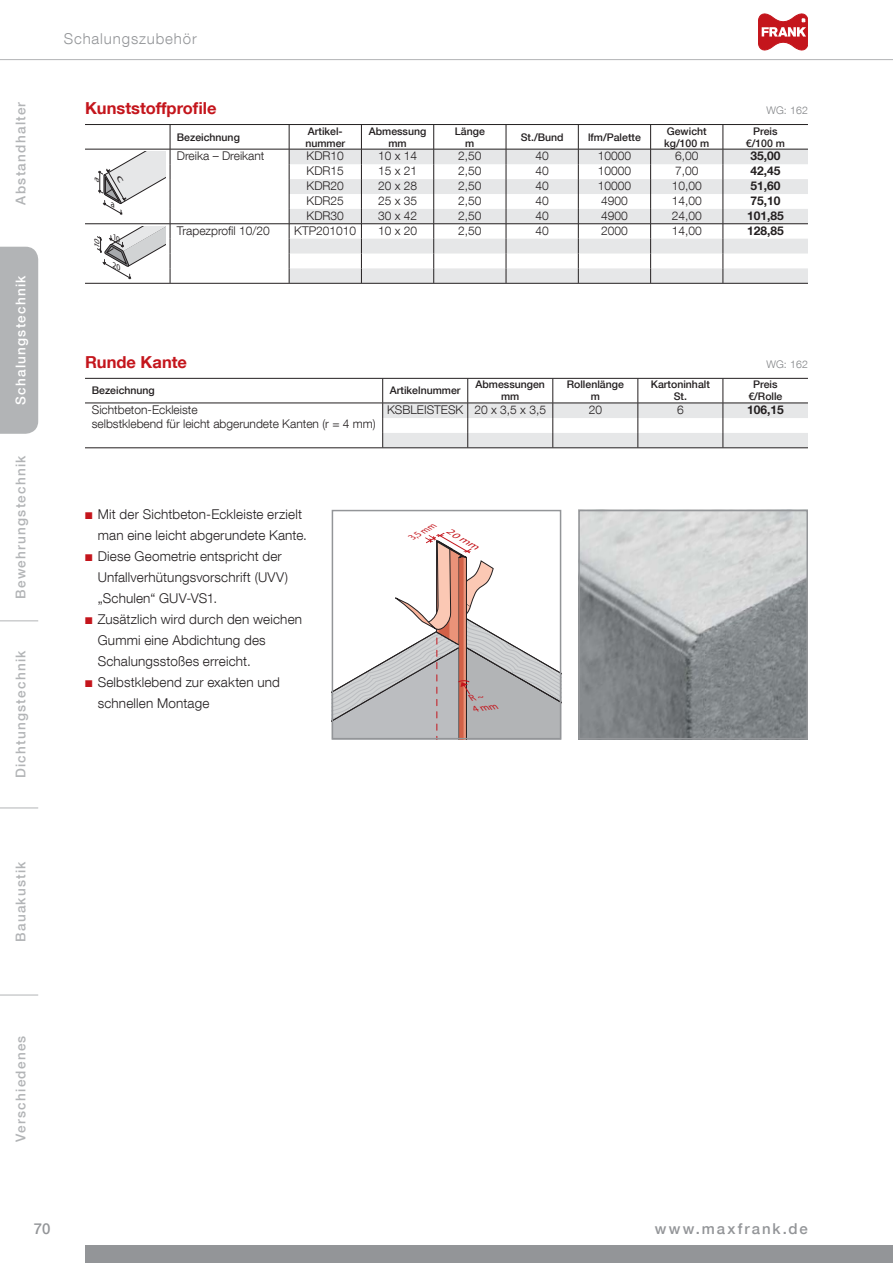
<style>
.page{position:relative;width:893px;height:1263px;background:#fff}
.page>*{position:absolute;margin:0;border:0;box-sizing:border-box;transform-origin:0 0}
.t1{font:700 16.5px "Helvetica Neue LT Com";color:#c4151c}
.t2{font:500 15px "Helvetica Neue LT Com";letter-spacing:.135em;color:#939598}
.t3{font:300 15px "Helvetica Neue LT Com";letter-spacing:.06em;color:#939598}
.t4{font:300 13.5px/21px "Helvetica Neue LT Com";letter-spacing:.01em;color:#231f20}
.t5{font:500 13.5px "Helvetica Neue LT Com";letter-spacing:.09em;color:#b2b4b6}
.t6{font:500 13.5px "Helvetica Neue LT Com";letter-spacing:.095em;color:#fff}
.t7{font:300 12px/13.5px "Helvetica Neue LT Com";color:#231f20}
.t8{font:700 12px "Helvetica Neue LT Com";color:#231f20}
.t9{font:500 10.5px/12px "Helvetica Neue LT Com";color:#231f20;text-align:center}
.t10{font:300 10.5px "Helvetica Neue LT Com";letter-spacing:.015em;color:#808285}
.t11{font:italic 9.3px/11.2px "Helvetica Neue LT";color:#c4151c;scale:1.11 1}
.t12{font:italic 9.15px "Helvetica Neue LT";color:#c4151c}
.t13{font:italic 9.15px "Helvetica Neue LT";color:#c4151c;scale:1.33 1}
.t14{font:italic 8.25px "Helvetica Neue LT";color:#231f20;scale:1.15 1}
.t15{font:italic 7.65px "Helvetica Neue LT";color:#231f20;scale:1.16 1}
.s1{color:#c4151c}
</style>
<div class="page">
<hr style="left:85px;top:378px;width:723px;height:1px;background:#231f20">
<hr style="left:85px;top:447px;width:723px;height:1px;background:#231f20">
<svg style="left:382px;top:379px;width:426px;height:69px"></svg>
<hr style="left:85px;top:403px;width:723px;height:1px;background:#231f20">
<img style="left:581px;top:513px;width:224px;height:223px">
<div style="left:578px;top:510px;width:230px;height:229px;border:2px solid #939598"></div>
<svg style="left:335px;top:533px;width:223px;height:203px"></svg>
<div style="left:332px;top:510px;width:229px;height:229px;border:2px solid #939598"></div>
<hr style="left:85px;top:124px;width:723px;height:1px;background:#231f20">
<hr style="left:85px;top:283px;width:723px;height:1px;background:#231f20">
<svg style="left:289px;top:125px;width:519px;height:158px"></svg>
<hr style="left:85px;top:149px;width:723px;height:1px;background:#231f20">
<hr style="left:85px;top:224px;width:723px;height:1px;background:#231f20">
<div style="left:85px;top:1246px;width:808px;height:17px;background:#939598"></div>
<svg style="left:758px;top:14px;width:50px;height:36px"></svg>
<hr style="left:0;top:59px;width:893px;height:1px;background:#b2b4b6">
<div style="left:0;top:247px;width:38px;height:187px;background:#b2b4b6"></div>
<hr style="left:0;top:995px;width:38px;height:1px;background:#b2b4b6">
<hr style="left:0;top:808px;width:38px;height:1px;background:#b2b4b6">
<hr style="left:0;top:620px;width:38px;height:1px;background:#b2b4b6">
<svg style="left:97px;top:125px;width:74px;height:158px"></svg>
<p class="t5" style="left:16px;top:205px;width:104px;rotate:-90deg">Abstandhalter</p>
<p class="t6" style="left:16px;top:405px;width:131px;rotate:-90deg">Schalungstechnik</p>
<p class="t5" style="left:16px;top:599px;width:145px;rotate:-90deg">Bewehrungstechnik</p>
<p class="t5" style="left:16px;top:778px;width:129px;rotate:-90deg">Dichtungstechnik</p>
<p class="t5" style="left:16px;top:942px;width:82px;rotate:-90deg">Bauakustik</p>
<p class="t3" style="left:64px;top:33px;width:134px">Schalungszubehör</p>
<h1 class="t1" style="left:85px;top:102px;width:133px">Kunststoffprofile</h1>
<p class="t10" style="left:766px;top:106px;width:43px">WG: 162</p>
<p class="t9" style="left:177px;top:132px;width:65px">Bezeichnung</p>
<p class="t9" style="left:305px;top:126px;width:41px;text-align:left">Artikel&shy;nummer</p>
<p class="t9" style="left:369px;top:126px;width:59px">Abmessung mm</p>
<p class="t9" style="left:455px;top:126px;width:31px">Länge m</p>
<p class="t9" style="left:521px;top:132px;width:44px">St./Bund</p>
<p class="t9" style="left:588px;top:132px;width:54px">lfm/Palette</p>
<p class="t9" style="left:664px;top:126px;width:47px;text-align:left">Gewicht kg/100 m</p>
<p class="t9" style="left:746px;top:126px;width:41px">Preis €/100 m</p>
<p class="t14" style="left:91px;top:183px;width:5px;rotate:-90deg">a</p>
<p class="t7" style="left:177px;top:151px;width:89px">Dreika – Dreikant</p>
<p class="t7" style="left:307px;top:151px;width:39px">KDR10</p>
<p class="t7" style="left:378px;top:151px;width:41px">10 x 14</p>
<p class="t7" style="left:458px;top:151px;width:25px">2,50</p>
<p class="t7" style="left:535px;top:151px;width:15px">40</p>
<p class="t7" style="left:598px;top:151px;width:35px">10000</p>
<p class="t7" style="left:675px;top:151px;width:25px">6,00</p>
<p class="t8" style="left:750px;top:152px;width:32px">35,00</p>
<p class="t7" style="left:307px;top:166px;width:39px">KDR15</p>
<p class="t7" style="left:378px;top:166px;width:41px">15 x 21</p>
<p class="t7" style="left:458px;top:166px;width:25px">2,50</p>
<p class="t7" style="left:535px;top:166px;width:15px">40</p>
<p class="t7" style="left:598px;top:166px;width:35px">10000</p>
<p class="t7" style="left:675px;top:166px;width:25px">7,00</p>
<p class="t8" style="left:750px;top:167px;width:32px">42,45</p>
<p class="t7" style="left:307px;top:181px;width:39px">KDR20</p>
<p class="t7" style="left:378px;top:181px;width:41px">20 x 28</p>
<p class="t7" style="left:458px;top:181px;width:25px">2,50</p>
<p class="t7" style="left:535px;top:181px;width:15px">40</p>
<p class="t7" style="left:598px;top:181px;width:35px">10000</p>
<p class="t7" style="left:672px;top:181px;width:32px">10,00</p>
<p class="t8" style="left:750px;top:182px;width:32px">51,60</p>
<p class="t7" style="left:307px;top:196px;width:39px">KDR25</p>
<p class="t7" style="left:378px;top:196px;width:41px">25 x 35</p>
<p class="t7" style="left:458px;top:196px;width:25px">2,50</p>
<p class="t7" style="left:535px;top:196px;width:15px">40</p>
<p class="t7" style="left:601px;top:196px;width:28px">4900</p>
<p class="t7" style="left:672px;top:196px;width:32px">14,00</p>
<p class="t8" style="left:750px;top:197px;width:32px">75,10</p>
<p class="t7" style="left:307px;top:211px;width:39px">KDR30</p>
<p class="t7" style="left:378px;top:211px;width:41px">30 x 42</p>
<p class="t7" style="left:458px;top:211px;width:25px">2,50</p>
<p class="t7" style="left:535px;top:211px;width:15px">40</p>
<p class="t7" style="left:601px;top:211px;width:28px">4900</p>
<p class="t7" style="left:672px;top:211px;width:32px">24,00</p>
<p class="t8" style="left:747px;top:211px;width:38px">101,85</p>
<p class="t15" style="left:92px;top:249px;width:9px;rotate:-90deg">10</p>
<p class="t7" style="left:177px;top:226px;width:94px">Trapezprofil 10/20</p>
<p class="t7" style="left:294px;top:226px;width:64px">KTP201010</p>
<p class="t7" style="left:378px;top:226px;width:41px">10 x 20</p>
<p class="t7" style="left:458px;top:226px;width:25px">2,50</p>
<p class="t7" style="left:535px;top:226px;width:15px">40</p>
<p class="t7" style="left:601px;top:226px;width:28px">2000</p>
<p class="t7" style="left:672px;top:226px;width:32px">14,00</p>
<p class="t8" style="left:747px;top:226px;width:38px">128,85</p>
<h1 class="t1" style="left:85px;top:356px;width:104px">Runde Kante</h1>
<p class="t10" style="left:766px;top:360px;width:43px">WG: 162</p>
<p class="t9" style="left:92px;top:386px;width:65px">Bezeichnung</p>
<p class="t9" style="left:390px;top:386px;width:72px">Artikel nummer</p>
<p class="t9" style="left:475px;top:380px;width:71px">Abmessungen mm</p>
<p class="t9" style="left:567px;top:380px;width:59px">Rollenlänge m</p>
<p class="t9" style="left:651px;top:380px;width:60px">Kartoninhalt<br>St.</p>
<p class="t9" style="left:748px;top:380px;width:36px">Preis €/Rolle</p>
<p class="t7" style="left:92px;top:405px;width:285px">Sichtbeton-Eckleiste<br>selbstklebend für leicht abgerundete Kanten (r = 4 mm)</p>
<p class="t7" style="left:387px;top:405px;width:160px">KSBLEISTESK 20 x 3,5 x 3,5</p>
<p class="t7" style="left:589px;top:405px;width:15px">20</p>
<p class="t7" style="left:677px;top:405px;width:8px">6</p>
<p class="t8" style="left:747px;top:406px;width:38px">106,15</p>
<p class="t4" style="left:98px;top:506px;width:211px;text-indent:-13px"><span class="s1">■</span> Mit der Sichtbeton-Eckleiste erzielt man eine leicht abgerundete Kante.</p>
<p class="t4" style="left:98px;top:548px;width:192px;text-indent:-13px"><span class="s1">■</span> Diese Geometrie entspricht der<br>Unfallverhütungsvorschrift (UVV) „Schulen“ GUV-VS1.</p>
<p class="t4" style="left:98px;top:611px;width:206px;text-indent:-13px"><span class="s1">■</span> Zusätzlich wird durch den weichen<br>Gummi eine Abdichtung des<br>Schalungsstoßes erreicht.</p>
<p class="t4" style="left:98px;top:674px;width:184px;text-indent:-13px"><span class="s1">■</span> Selbstklebend zur exakten und schnellen Montage</p>
<p class="t12" style="left:409px;top:533px;width:30px;rotate:-30deg">3,5 mm</p>
<p class="t13" style="left:450px;top:525px;width:28px;rotate:30deg">20 mm</p>
<p class="t11" style="left:470px;top:693px;width:25px;rotate:-9deg">R ~<br>4 mm</p>
<p class="t5" style="left:16px;top:1142px;width:108px;rotate:-90deg">Verschiedenes</p>
<p class="t2" style="left:34px;top:1224px;width:18px">70</p>
<p class="t2" style="left:655px;top:1224px;width:154px">www.maxfrank.de</p>
</div>
